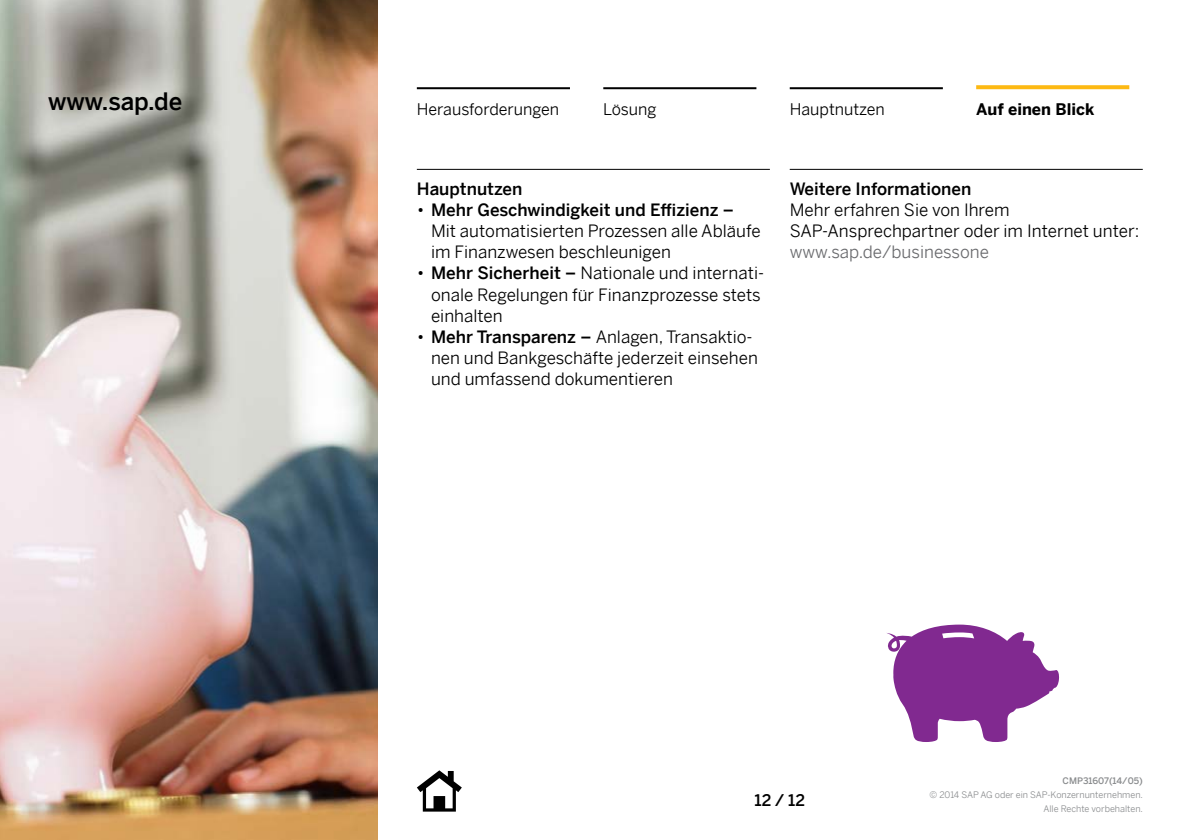
<style>
.page{position:relative;width:1191px;height:840px;background:#fff}
.page>*{position:absolute;margin:0;border:0;box-sizing:border-box;transform-origin:0 0}
.t1{font:500 24px "Benton Sans";color:#000}
.t2{font:17px/21px "Benton Sans";color:#000}
.t3{font:500 17px "Benton Sans";color:#000}
.t4{font:17px "Benton Sans";color:#696a6d}
.t5{font:16px "Benton Sans";color:#000}
.t6{font:700 16px "Benton Sans";color:#000}
.t7{font:500 16px "Benton Sans";color:#000}
.t8{font:9px/14px "Benton Sans";color:#8a8c8e;text-align:right}
.t9{font:500 9px "Benton Sans";color:#8a8c8e}
.s1{font-weight:300}
.s2{font-weight:500}
</style>
<div class="page">
<hr style="left:417px;top:169px;width:353px;height:1px;background:#000">
<hr style="left:789px;top:169px;width:353px;height:1px;background:#000">
<img style="left:0;top:0;width:377px;height:839px">
<svg style="left:976px;top:85px;width:153px;height:4px"></svg>
<hr style="left:789px;top:87px;width:154px;height:2px;background:#000">
<hr style="left:603px;top:87px;width:153px;height:2px;background:#000">
<hr style="left:417px;top:87px;width:153px;height:2px;background:#000">
<svg style="left:887px;top:624px;width:172px;height:117px"></svg>
<svg style="left:417px;top:770px;width:45px;height:41px"></svg>
<h1 class="t1" style="left:48px;top:80px;width:136px">www.sap.de</h1>
<p class="t5" style="left:417px;top:95px;width:144px">Herausforderungen</p>
<p class="t5" style="left:603px;top:95px;width:55px">Lösung</p>
<p class="t5" style="left:789px;top:95px;width:97px">Hauptnutzen</p>
<p class="t6" style="left:976px;top:95px;width:120px">Auf einen Blick</p>
<p class="t3" style="left:417px;top:174px;width:107px">Hauptnutzen</p>
<p class="t2" style="left:431px;top:197px;width:331px;text-indent:-14px"><span class="s1">•</span> <span class="s2">Mehr Geschwindigkeit und Effizienz –<br></span>Mit automatisierten Prozessen alle Abläufe im Finanzwesen beschleunigen</p>
<p class="t2" style="left:431px;top:260px;width:335px;text-indent:-14px"><span class="s1">•</span> <span class="s2">Mehr Sicherheit –</span> Nationale und internati&shy;onale Regelungen für Finanzprozesse stets einhalten</p>
<p class="t2" style="left:431px;top:323px;width:328px;text-indent:-14px"><span class="s1">•</span> <span class="s2">Mehr Transparenz –</span> Anlagen, Transaktio&shy;nen und Bankgeschäfte jederzeit einsehen und umfassend dokumentieren</p>
<p class="t3" style="left:789px;top:174px;width:183px">Weitere Informationen</p>
<p class="t2" style="left:789px;top:197px;width:351px">Mehr erfahren Sie von Ihrem<br>SAP-Ansprechpartner oder im Internet unter:</p>
<p class="t4" style="left:789px;top:238px;width:201px">www.sap.de/businessone</p>
<p class="t7" style="left:754px;top:786px;width:52px">12 / 12</p>
<p class="t9" style="left:1062px;top:772px;width:82px">CMP31607(14/05)</p>
<p class="t8" style="left:929px;top:785px;width:215px">© 2014 SAP AG oder ein SAP-Konzernunternehmen.<br>Alle Rechte vorbehalten.</p>
</div>
